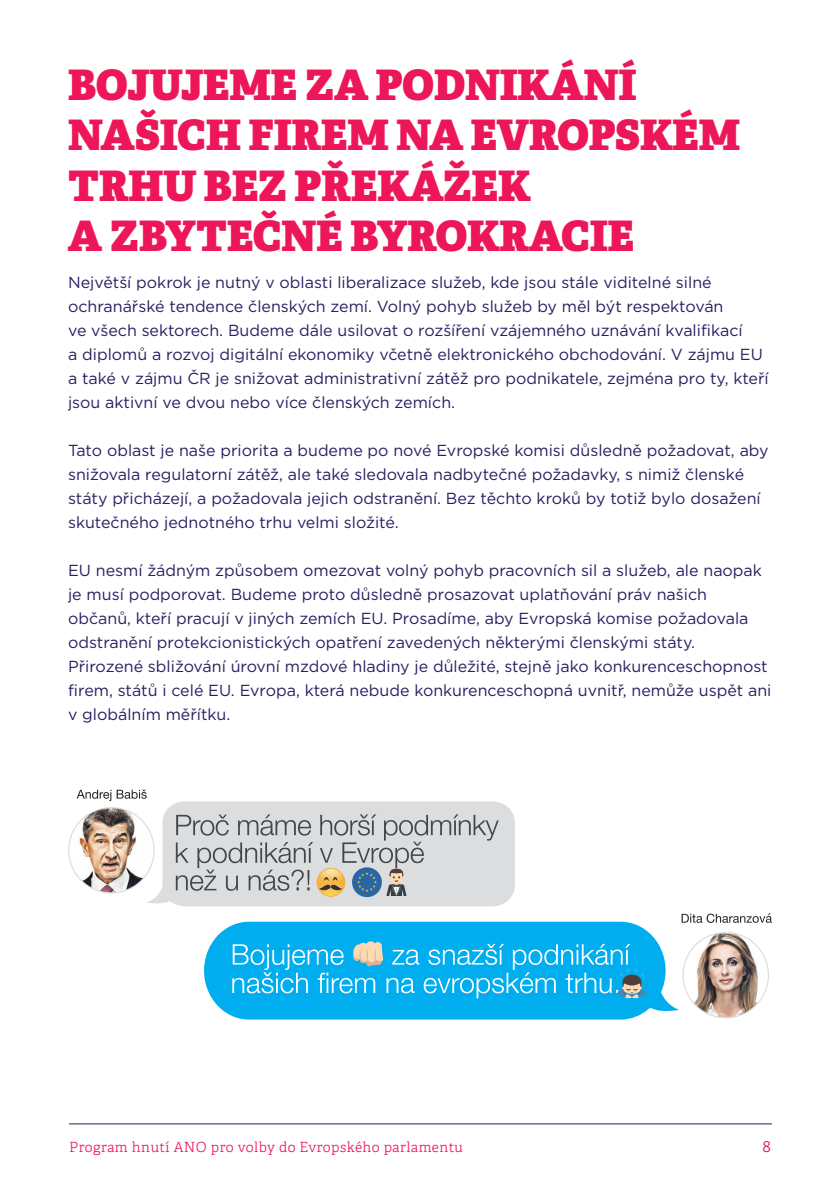
<style>
.page{position:relative;width:840px;height:1191px;background:#fff}
.page>*{position:absolute;margin:0;border:0;box-sizing:border-box;transform-origin:0 0}
.t1{font:800 42px/50.4px "Adelle";color:#ed1658}
.t2{font:300 17px "Adelle";color:#ed1658}
.t3{font:16px/24px "Gotham";color:#252161}
.t4{font:300 14px "Adelle";letter-spacing:.03em;color:#ed1658}
</style>
<div class="page">
<hr style="left:69px;top:1123px;width:702px;height:1px;background:#252161">
<svg style="left:204px;top:921px;width:474px;height:98px;background:#23b9f1"></svg>
<svg style="left:232px;top:941px;width:415px;height:57px;background:#36bcee"></svg>
<svg style="left:681px;top:913px;width:90px;height:10px"></svg>
<img style="left:682px;top:932px;width:86px;height:85px;border-radius:43px">
<svg style="left:77px;top:789px;width:437px;height:117px"></svg>
<img style="left:69px;top:807px;width:85px;height:86px;border-radius:43px">
<h1 class="t1" style="left:68px;top:60px;width:673px">BOJUJEME ZA PODNIKÁNÍ<br>NAŠICH FIREM NA EVROPSKÉM<br>TRHU BEZ PŘEKÁŽEK<br>A ZBYTEČNÉ BYROKRACIE</h1>
<p class="t3" style="left:68px;top:270px;width:701px">Největší pokrok je nutný v oblasti liberalizace služeb, kde jsou stále viditelné silné ochranářské tendence členských zemí. Volný pohyb služeb by měl být respektován<br>ve všech sektorech. Budeme dále usilovat o rozšíření vzájemného uznávání kvalifikací<br>a diplomů a rozvoj digitální ekonomiky včetně elektronického obchodování. V zájmu EU a také v zájmu ČR je snižovat administrativní zátěž pro podnikatele, zejména pro ty, kteří jsou aktivní ve dvou nebo více členských zemích.</p>
<p class="t3" style="left:68px;top:438px;width:701px">Tato oblast je naše priorita a budeme po nové Evropské komisi důsledně požadovat, aby snižovala regulatorní zátěž, ale také sledovala nadbytečné požadavky, s nimiž členské státy přicházejí, a požadovala jejich odstranění. Bez těchto kroků by totiž bylo dosažení skutečného jednotného trhu velmi složité.</p>
<p class="t3" style="left:68px;top:558px;width:704px">EU nesmí žádným způsobem omezovat volný pohyb pracovních sil a služeb, ale naopak je musí podporovat. Budeme proto důsledně prosazovat uplatňování práv našich občanů, kteří pracují v jiných zemích EU. Prosadíme, aby Evropská komise požadovala odstranění protekcionistických opatření zavedených některými členskými státy.<br>Přirozené sbližování úrovní mzdové hladiny je důležité, stejně jako konkurenceschopnost firem, států i celé EU. Evropa, která nebude konkurenceschopná uvnitř, nemůže uspět ani v globálním měřítku.</p>
<p class="t4" style="left:69px;top:1139px;width:395px">Program hnutí ANO pro volby do Evropského parlamentu</p>
<p class="t2" style="left:762px;top:1136px;width:10px">8</p>
</div>
